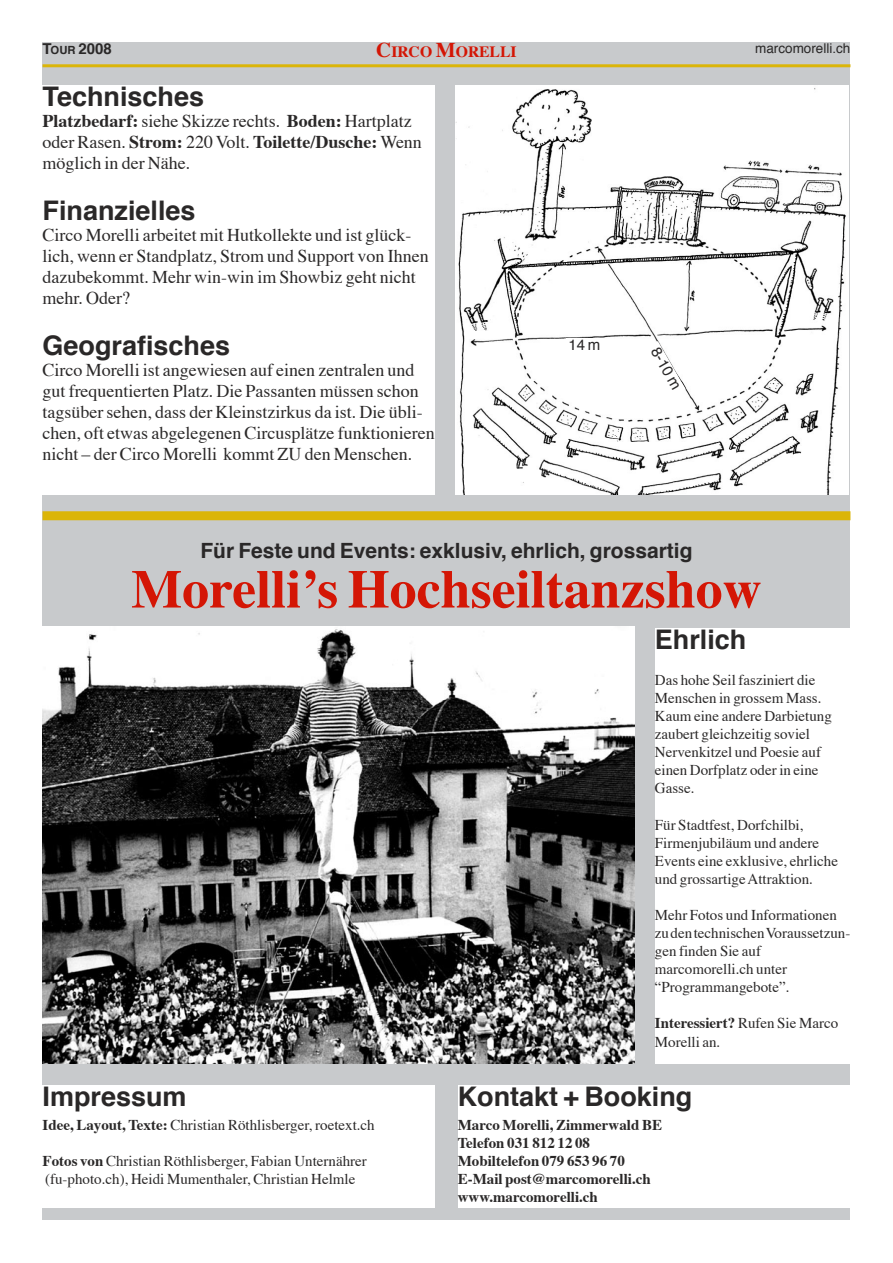
<style>
.page{position:relative;width:893px;height:1263px;background:#fff}
.page>*{position:absolute;margin:0;border:0;box-sizing:border-box;transform-origin:0 0}
.t1{font:700 54px "Times";color:#d41605}
.t2{font:700 27px "Helvetica";color:#2a2828}
.t3{font:700 21px "Helvetica";color:#2a2828}
.t4{font:18px/21px "Times";color:#2a2828}
.t5{font:700 15.75px "Times";color:#d41605}
.t6{font:15px/18px "Times";color:#2a2828}
.t7{font:700 15px "Times";color:#2a2828}
.t8{font:15px "Helvetica";color:#2a2828}
.t9{font:700 15px "Helvetica";color:#2a2828}
.t10{font:13.5px "Helvetica";color:#2a2828}
.t11{font:700 11.25px "Helvetica";color:#2a2828}
.s1{font-size:15px}
.s2{font-size:21px}
.s3{font-weight:700}
</style>
<div class="page">
<div style="left:43px;top:43px;width:807px;height:1177px;background:#c8cacc"></div>
<hr style="left:43px;top:64px;width:807px;height:3px;background:#dbb508">
<div style="left:43px;top:85px;width:392px;height:410px;background:#fff"></div>
<div style="left:655px;top:628px;width:195px;height:435px;background:#fff"></div>
<div style="left:43px;top:1085px;width:392px;height:123px;background:#fff"></div>
<div style="left:458px;top:1085px;width:392px;height:123px;background:#fff"></div>
<img style="left:43px;top:627px;width:591px;height:436px">
<img style="left:455px;top:85px;width:394px;height:409px">
<div style="left:566px;top:338px;width:37px;height:17px;background:#fff"></div>
<div style="left:643px;top:341px;width:43px;height:57px;background:#fff"></div>
<div style="left:43px;top:511px;width:807px;height:9px;background:#dbb508"></div>
<p class="t11" style="left:43px;top:42px;width:35px"><span class="s1">T</span>OUR</p>
<p class="t5" style="left:376px;top:41px;width:142px"><span class="s2">C</span>IRCO <span class="s2">M</span>ORELLI</p>
<p class="t9" style="left:78px;top:39px;width:35px">2008</p>
<p class="t10" style="left:755px;top:39px;width:97px">marcomorelli.ch</p>
<p class="t2" style="left:43px;top:78px;width:163px">Technisches</p>
<p class="t4" style="left:43px;top:111px;width:381px"><span class="s3">Platzbedarf:</span> siehe Skizze rechts. <span class="s3">Boden:</span> Hartplatz oder Rasen. <span class="s3">Strom:</span> 220 Volt. <span class="s3">Toilette/Dusche:</span> Wenn möglich in der Nähe.</p>
<p class="t2" style="left:43px;top:192px;width:155px">Finanzielles</p>
<p class="t4" style="left:43px;top:225px;width:388px">Circo Morelli arbeitet mit Hutkollekte und ist glück&shy;lich, wenn er Standplatz, Strom und Support von Ihnen dazubekommt. Mehr win-win im Showbiz geht nicht mehr. Oder?</p>
<p class="t2" style="left:43px;top:327px;width:189px">Geografisches</p>
<p class="t4" style="left:43px;top:360px;width:394px">Circo Morelli ist angewiesen auf einen zentralen und gut frequentierten Platz. Die Passanten müssen schon tagsüber sehen, dass der Kleinstzirkus da ist. Die übli&shy;chen, oft etwas abgelegenen Circusplätze funktionieren nicht – der Circo Morelli kommt ZU den Menschen.</p>
<p class="t8" style="left:568px;top:334px;width:34px">14 m</p>
<p class="t8" style="left:664px;top:344px;width:47px;rotate:60deg">8-10 m</p>
<p class="t3" style="left:200px;top:536px;width:494px">Für Feste und Events: exklusiv, ehrlich, grossartig</p>
<p class="t1" style="left:131px;top:553px;width:632px">Morelliʼs Hochseiltanzshow</p>
<p class="t2" style="left:43px;top:1078px;width:146px">Impressum</p>
<p class="t6" style="left:43px;top:1117px;width:334px"><span class="s3">Idee, Layout, Texte:</span> Christian Röthlisberger, roetext.ch</p>
<p class="t6" style="left:43px;top:1153px;width:326px"><span class="s3">Fotos von</span> Christian Röthlisberger, Fabian Unternährer</p>
<p class="t6" style="left:45px;top:1171px;width:312px">(fu-photo.ch), Heidi Mumenthaler, Christian Helmle</p>
<p class="t2" style="left:655px;top:621px;width:93px">Ehrlich</p>
<p class="t6" style="left:655px;top:672px;width:178px">Das hohe Seil fasziniert die<br>Menschen in grossem Mass.<br>Kaum eine andere Darbietung zaubert gleichzeitig soviel<br>Nervenkitzel und Poesie auf einen Dorfplatz oder in eine<br>Gasse.</p>
<p class="t6" style="left:655px;top:816px;width:185px">Für Stadtfest, Dorfchilbi,<br>Firmenjubiläum und andere<br>Events eine exklusive, ehrliche und grossartige Attraktion.</p>
<p class="t6" style="left:655px;top:907px;width:197px">Mehr Fotos und Informationen zu den technischen Voraussetzun&shy;gen finden Sie auf</p>
<p class="t6" style="left:655px;top:961px;width:136px">marcomorelli.ch unter “Programmangebote”.</p>
<p class="t6" style="left:655px;top:1015px;width:185px"><span class="s3">Interessiert?</span> Rufen Sie Marco<br>Morelli an.</p>
<p class="t2" style="left:458px;top:1078px;width:236px">Kontakt + Booking</p>
<p class="t7" style="left:458px;top:1115px;width:206px">Marco Morelli, Zimmerwald BE</p>
<p class="t7" style="left:458px;top:1133px;width:134px">Telefon 031 812 12 08</p>
<p class="t7" style="left:458px;top:1151px;width:169px">Mobiltelefon 079 653 96 70</p>
<p class="t7" style="left:458px;top:1169px;width:195px">E-Mail post@marcomorelli.ch</p>
<p class="t7" style="left:458px;top:1187px;width:142px">www.marcomorelli.ch</p>
</div>
